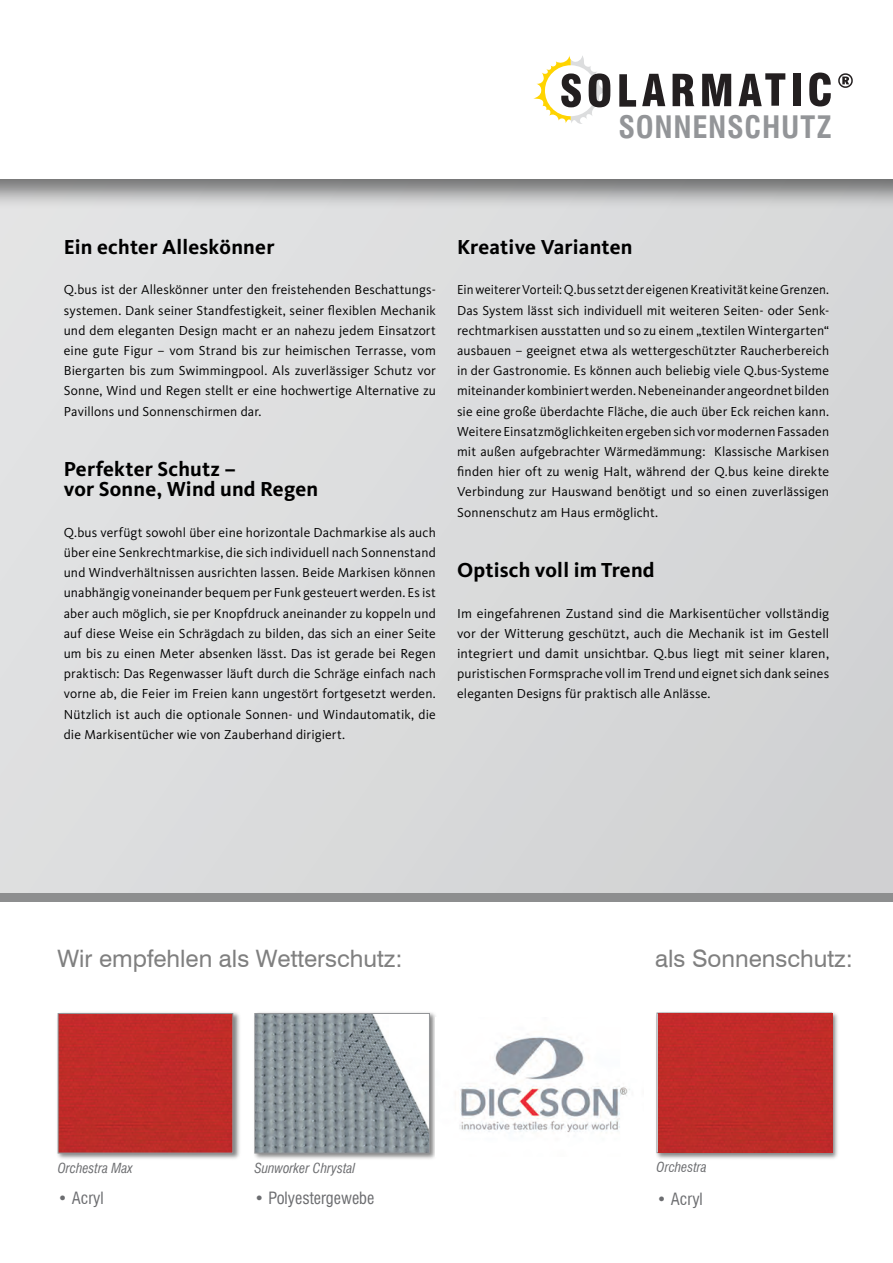
<style>
.page{position:relative;width:893px;height:1263px;background:#fff}
.page>*{position:absolute;margin:0;border:0;box-sizing:border-box;transform-origin:0 0}
.t1{font:700 condensed 30.15px "Swiss 721 BT";letter-spacing:.02em;color:#939598}
.t2{font:24px "Swiss 721 BT";color:#808080}
.Subhead{font:700 21px "Kievit OT";letter-spacing:.01em;color:#000}
.Fließtext_Prospekt{font:700 21px "Kievit OT";letter-spacing:.01em;color:#000}
.t3{font:condensed 16.5px "Swiss 721 BT";color:#6c6d70}
.Fließtext_Prospekt-2{font:13.5px/20.2px "Kievit OT";letter-spacing:.01em;color:#000;text-align:justify}
.Fließtext_Prospekt-3{font:13.5px/20.2px "Kievit OT";letter-spacing:.01em;color:#000;text-align:justify;scale:.96 1}
.t4{font:italic condensed 13.5px "Swiss 721 BT";color:#6c6d70}
</style>
<div class="page">
<div style="left:0;top:210px;width:893px;height:683px;background:#dadbdc"></div>
<div style="left:0;top:893px;width:893px;height:8px;background:#8d8e8f"></div>
<div style="left:0;top:0;width:893px;height:210px;background:#000;opacity:.5"></div>
<div style="left:0;top:0;width:893px;height:179px;background:#fff"></div>
<svg style="left:533px;top:55px;width:77px;height:69px"></svg>
<svg style="left:619px;top:74px;width:17px;height:33px"></svg>
<svg style="left:642px;top:74px;width:23px;height:32px"></svg>
<svg style="left:673px;top:74px;width:22px;height:32px"></svg>
<svg style="left:702px;top:74px;width:29px;height:32px"></svg>
<svg style="left:739px;top:73px;width:46px;height:33px"></svg>
<div style="left:793px;top:73px;width:7px;height:33px;background:#231f20"></div>
<svg style="left:809px;top:73px;width:22px;height:33px"></svg>
<svg style="left:838px;top:73px;width:15px;height:15px"></svg>
<img style="left:57px;top:1012px;width:183px;height:147px">
<img style="left:60px;top:1015px;width:171px;height:136px">
<div style="left:58px;top:1013px;width:175px;height:140px;border:1px solid #939598"></div>
<img style="left:254px;top:1012px;width:182px;height:147px">
<img style="left:256px;top:1015px;width:172px;height:136px">
<div style="left:254px;top:1013px;width:176px;height:140px;border:1px solid #939598"></div>
<img style="left:656px;top:1012px;width:182px;height:147px">
<img style="left:459px;top:1034px;width:171px;height:98px">
<img style="left:658px;top:1014px;width:174px;height:139px">
<h1 class="t1" style="left:618px;top:117px;width:215px">SONNENSCHUTZ</h1>
<p class="Fließtext_Prospekt" style="left:64px;top:234px;width:212px">Ein echter Alleskönner</p>
<p class="Fließtext_Prospekt-2" style="left:64px;top:280px;width:374px">Q.bus ist der Alleskönner unter den freistehenden Beschattungs&shy;systemen. Dank seiner Standfestigkeit, seiner flexiblen Mechanik und dem eleganten Design macht er an nahezu jedem Einsatzort eine gute Figur – vom Strand bis zur heimischen Terrasse, vom Biergarten bis zum Swimmingpool. Als zuverlässiger Schutz vor Sonne, Wind und Regen stellt er eine hochwertige Alternative zu Pavillons und Sonnenschirmen dar.</p>
<p class="Subhead" style="left:64px;top:457px;width:174px">Perfekter Schutz –</p>
<p class="Subhead" style="left:64px;top:477px;width:256px">vor Sonne, Wind und Regen</p>
<p class="Fließtext_Prospekt-2" style="left:64px;top:522px;width:374px">Q.bus verfügt sowohl über eine horizontale Dachmarkise als auch über eine Senkrechtmarkise, die sich individuell nach Sonnenstand und Windverhältnissen ausrichten lassen. Beide Markisen können unabhängig voneinander bequem per Funk gesteuert werden. Es ist aber auch möglich, sie per Knopfdruck aneinander zu koppeln und auf diese Weise ein Schrägdach zu bilden, das sich an einer Seite um bis zu einen Meter absenken lässt. Das ist gerade bei Regen praktisch: Das Regenwasser läuft durch die Schräge einfach nach vorne ab, die Feier im Freien kann ungestört fortgesetzt werden.<br>Nützlich ist auch die optionale Sonnen- und Windautomatik, die die Markisentücher wie von Zauberhand dirigiert.</p>
<p class="Subhead" style="left:457px;top:234px;width:177px">Kreative Varianten</p>
<p class="Fließtext_Prospekt-3" style="left:457px;top:280px;width:389px">Ein weiterer Vorteil: Q.bus setzt der eigenen Kreativität keine Grenzen.<br>Das System lässt sich individuell mit weiteren Seiten- oder Senk&shy;rechtmarkisen ausstatten und so zu einem „textilen Wintergarten“ ausbauen – geeignet etwa als wettergeschützter Raucherbereich in der Gastronomie. Es können auch beliebig viele Q.bus-Systeme miteinander kombiniert werden. Nebeneinander angeordnet bilden sie eine große überdachte Fläche, die auch über Eck reichen kann.<br>Weitere Einsatzmöglichkeiten ergeben sich vor modernen Fassaden mit außen aufgebrachter Wärmedämmung: Klassische Markisen finden hier oft zu wenig Halt, während der Q.bus keine direkte Verbindung zur Hauswand benötigt und so einen zuverlässigen Sonnenschutz am Haus ermöglicht.</p>
<p class="Subhead" style="left:457px;top:558px;width:199px">Optisch voll im Trend</p>
<p class="Fließtext_Prospekt-2" style="left:457px;top:603px;width:374px">Im eingefahrenen Zustand sind die Markisentücher vollständig vor der Witterung geschützt, auch die Mechanik ist im Gestell integriert und damit unsichtbar. Q.bus liegt mit seiner klaren, puristischen Formsprache voll im Trend und eignet sich dank seines eleganten Designs für praktisch alle Anlässe.</p>
<h2 class="t2" style="left:57px;top:944px;width:347px">Wir empfehlen als Wetterschutz:</h2>
<p class="t4" style="left:58px;top:1160px;width:76px">Orchestra Max</p>
<p class="t4" style="left:254px;top:1160px;width:102px">Sunworker Chrystal</p>
<p class="t3" style="left:58px;top:1189px;width:48px">• Acryl</p>
<p class="t3" style="left:254px;top:1189px;width:122px">• Polyestergewebe</p>
<h2 class="t2" style="left:655px;top:944px;width:199px">als Sonnenschutz:</h2>
<p class="t4" style="left:657px;top:1159px;width:52px">Orchestra</p>
<p class="t3" style="left:657px;top:1189px;width:48px">• Acryl</p>
</div>
